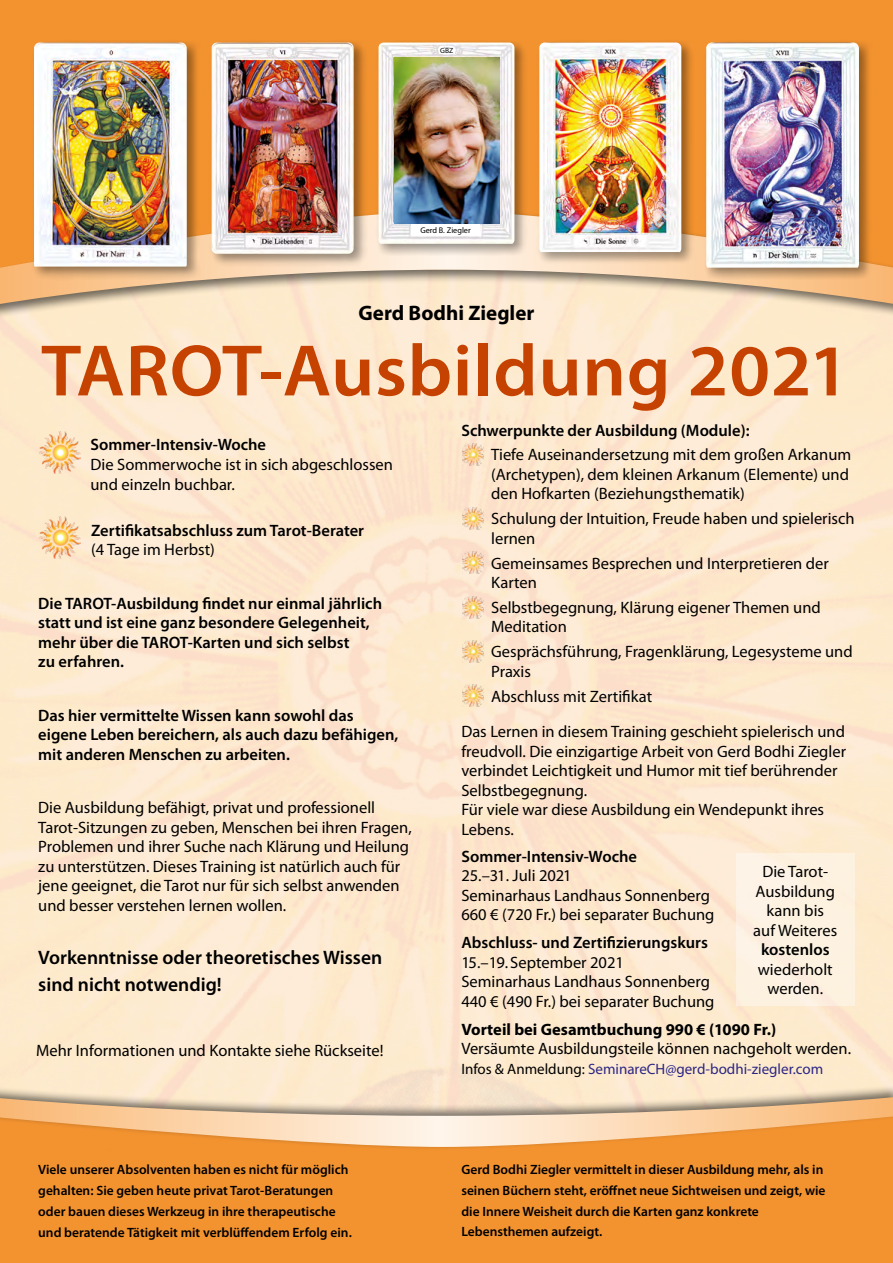
<style>
.page{position:relative;width:893px;height:1263px;background:#f39330}
.page>*{position:absolute;margin:0;border:0;box-sizing:border-box;transform-origin:0 0}
.t1{font:600 73.5px "Myriad Pro";letter-spacing:.01em;color:#c54200;scale:1.04 1}
.t2{font:700 21px "Myriad Pro";color:#000}
.t3{font:600 19.5px/27px "Myriad Pro";color:#000}
.t4{font:16.5px/19.5px "Myriad Pro";color:#000}
.t5{font:600 16.5px/19.5px "Myriad Pro";color:#000}
.t6{font:700 16.5px "Myriad Pro";color:#000}
.t7{font:15px "Myriad Pro";color:#2c2684}
.t8{font:600 13.5px/21px "Myriad Pro";color:#000}
.t9{font:8.25px "Myriad Pro";color:#000}
.t10{font:7.5px "Myriad Pro";color:#000}
.s1{color:#000}
</style>
<div class="page">
<img style="left:0;top:320px;width:893px;height:764px">
<div style="left:0;top:208px;width:893px;height:112px;background:#000;opacity:.55"></div>
<svg style="left:0;top:211px;width:893px;height:93px;background:#e8c8a3"></svg>
<div style="left:0;top:1084px;width:893px;height:67px;background:#000;opacity:.55"></div>
<svg style="left:0;top:1097px;width:893px;height:50px"></svg>
<div style="left:31px;top:39px;width:170px;height:242px;background:#000;opacity:.4"></div>
<img style="left:34px;top:43px;width:153px;height:224px">
<div style="left:208px;top:39px;width:159px;height:228px;background:#000;opacity:.4"></div>
<img style="left:212px;top:43px;width:142px;height:211px">
<div style="left:375px;top:39px;width:153px;height:218px;background:#000;opacity:.4"></div>
<img style="left:378px;top:43px;width:136px;height:201px">
<div style="left:536px;top:39px;width:159px;height:227px;background:#000;opacity:.4"></div>
<img style="left:539px;top:43px;width:142px;height:209px">
<div style="left:703px;top:39px;width:170px;height:242px;background:#000;opacity:.4"></div>
<img style="left:706px;top:43px;width:153px;height:225px">
<img style="left:40px;top:432px;width:40px;height:41px">
<img style="left:40px;top:517px;width:40px;height:41px">
<img style="left:462px;top:444px;width:22px;height:22px">
<img style="left:462px;top:507px;width:22px;height:22px">
<img style="left:462px;top:552px;width:22px;height:22px">
<img style="left:462px;top:596px;width:22px;height:22px">
<img style="left:462px;top:640px;width:22px;height:22px">
<img style="left:462px;top:685px;width:22px;height:22px">
<div style="left:411px;top:224px;width:69px;height:12px;background:#fff"></div>
<div style="left:439px;top:48px;width:15px;height:5px;background:#fff"></div>
<img style="left:394px;top:57px;width:105px;height:166px">
<div style="left:736px;top:853px;width:118px;height:153px;background:#fdf2e0"></div>
<p class="t10" style="left:440px;top:47px;width:15px">GBZ</p>
<p class="t9" style="left:420px;top:226px;width:52px">Gerd B. Ziegler</p>
<p class="t2" style="left:358px;top:301px;width:177px">Gerd Bodhi Ziegler</p>
<h1 class="t1" style="left:41px;top:330px;width:779px">TAROT-Ausbildung 2021</h1>
<p class="t5" style="left:90px;top:435px;width:177px">Sommer-Intensiv-Woche</p>
<p class="t4" style="left:90px;top:455px;width:304px">Die Sommerwoche ist in sich abgeschlossen und einzeln buchbar.</p>
<p class="t5" style="left:91px;top:520px;width:275px">Zertifikatsabschluss zum Tarot-Berater</p>
<p class="t4" style="left:91px;top:540px;width:125px">(4 Tage im Herbst)</p>
<p class="t5" style="left:38px;top:593px;width:345px">Die TAROT-Ausbildung findet nur einmal jährlich statt und ist eine ganz besondere Gelegenheit, mehr über die TAROT-Karten und sich selbst<br>zu erfahren.</p>
<p class="t5" style="left:38px;top:705px;width:362px">Das hier vermittelte Wissen kann sowohl das eigene Leben bereichern, als auch dazu befähigen, mit anderen Menschen zu arbeiten.</p>
<p class="t4" style="left:38px;top:798px;width:375px">Die Ausbildung befähigt, privat und professionell Tarot-Sitzungen zu geben, Menschen bei ihren Fragen, Problemen und ihrer Suche nach Klärung und Heilung zu unterstützen. Dieses Training ist natürlich auch für jene geeignet, die Tarot nur für sich selbst anwenden und besser verstehen lernen wollen.</p>
<p class="t3" style="left:38px;top:944px;width:345px">Vorkenntnisse oder theoretisches Wissen sind nicht notwendig!</p>
<p class="t4" style="left:36px;top:1041px;width:349px">Mehr Informationen und Kontakte siehe Rückseite!</p>
<p class="t5" style="left:461px;top:421px;width:290px">Schwerpunkte der Ausbildung (Module):</p>
<p class="t4" style="left:491px;top:445px;width:362px">Tiefe Auseinandersetzung mit dem großen Arkanum (Archetypen), dem kleinen Arkanum (Elemente) und den Hofkarten (Beziehungsthematik)</p>
<p class="t4" style="left:491px;top:509px;width:365px">Schulung der Intuition, Freude haben und spielerisch lernen</p>
<p class="t4" style="left:491px;top:554px;width:339px">Gemeinsames Besprechen und Interpretieren der<br>Karten</p>
<p class="t4" style="left:491px;top:598px;width:331px">Selbstbegegnung, Klärung eigener Themen und<br>Meditation</p>
<p class="t4" style="left:491px;top:642px;width:363px">Gesprächsführung, Fragenklärung, Legesysteme und<br>Praxis</p>
<p class="t4" style="left:461px;top:678px;width:385px;line-height:35.5px;text-indent:30px">Abschluss mit Zertifikat<br>Das Lernen in diesem Training geschieht spielerisch und</p>
<p class="t4" style="left:461px;top:742px;width:386px">freudvoll. Die einzigartige Arbeit von Gerd Bodhi Ziegler verbindet Leichtigkeit und Humor mit tief berührender Selbstbegegnung.<br>Für viele war diese Ausbildung ein Wendepunkt ihres Lebens.</p>
<p class="t5" style="left:461px;top:846px;width:177px">Sommer-Intensiv-Woche</p>
<p class="t4" style="left:461px;top:866px;width:255px">25.–31. Juli 2021<br>Seminarhaus Landhaus Sonnenberg<br>660 € (720 Fr.) bei separater Buchung</p>
<p class="t5" style="left:461px;top:933px;width:248px">Abschluss- und Zertifizierungskurs</p>
<p class="t4" style="left:461px;top:953px;width:255px">15.–19. September 2021<br>Seminarhaus Landhaus Sonnenberg<br>440 € (490 Fr.) bei separater Buchung</p>
<p class="t6" style="left:461px;top:1020px;width:317px">Vorteil bei Gesamtbuchung 990 € (1090 Fr.)</p>
<p class="t4" style="left:461px;top:1039px;width:391px">Versäumte Ausbildungsteile können nachgeholt werden.</p>
<p class="t7" style="left:461px;top:1060px;width:363px"><span class="s1">Infos &amp; Anmeldung:</span> SeminareCH@gerd-bodhi-ziegler.com</p>
<p class="t4" style="left:753px;top:862px;width:85px;text-align:center">Die Tarot-<br>Ausbildung kann bis<br>auf Weiteres</p>
<p class="t5" style="left:761px;top:940px;width:70px">kostenlos</p>
<p class="t4" style="left:758px;top:960px;width:76px;text-align:center">wiederholt werden.</p>
<p class="t8" style="left:38px;top:1159px;width:315px">Viele unserer Absolventen haben es nicht für möglich gehalten: Sie geben heute privat Tarot-Beratungen oder bauen dieses Werkzeug in ihre therapeutische und beratende Tätigkeit mit verblüffendem Erfolg ein.</p>
<p class="t8" style="left:461px;top:1159px;width:366px">Gerd Bodhi Ziegler vermittelt in dieser Ausbildung mehr, als in seinen Büchern steht, eröffnet neue Sichtweisen und zeigt, wie die Innere Weisheit durch die Karten ganz konkrete</p>
<p class="t8" style="left:461px;top:1221px;width:142px">Lebensthemen aufzeigt.</p>
</div>
